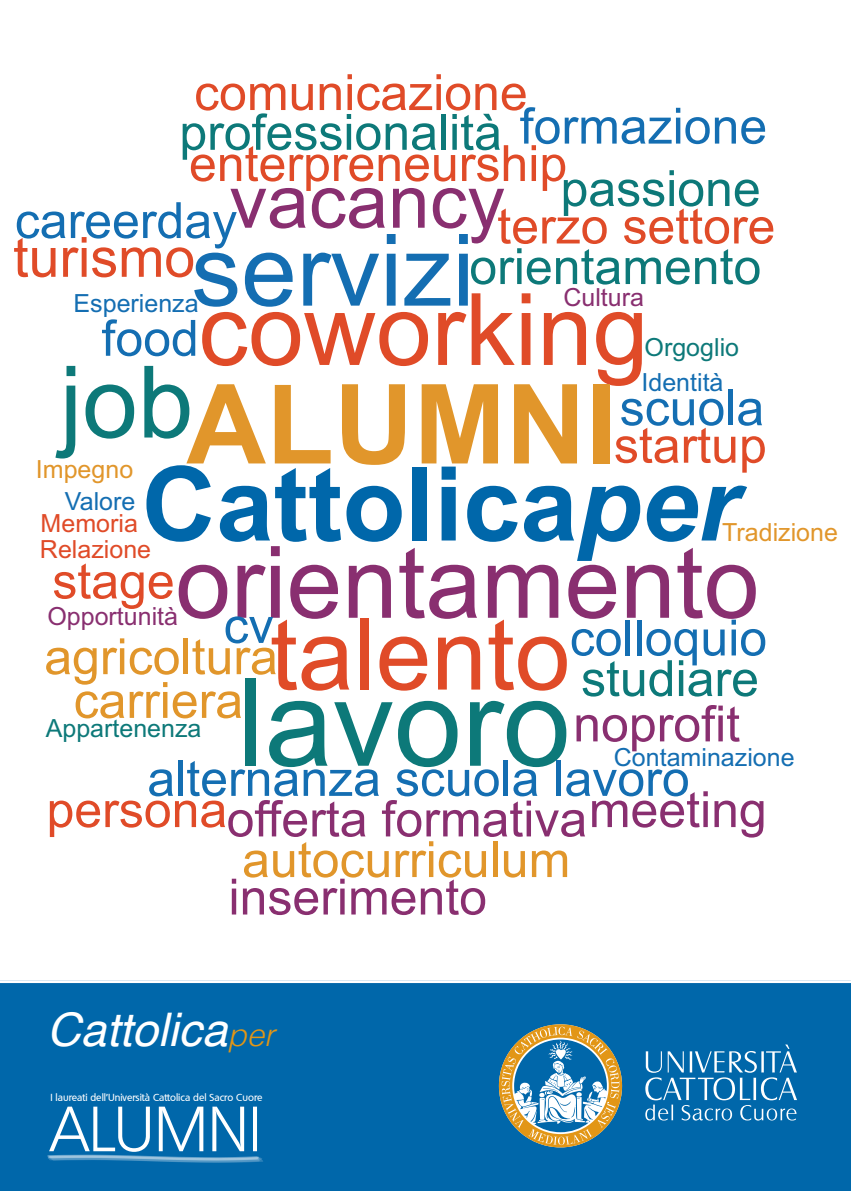
<style>
.page{position:relative;width:851px;height:1191px;background:#fff}
.page>*{position:absolute;margin:0;border:0;box-sizing:border-box;transform-origin:0 0}
.t1{font:122.4px "Arial";color:#0d7979}
.t2{font:700 110.6px "Arial";color:#e1962b}
.t3{font:700 103.2px "Arial";color:#0067aa}
.t4{font:100px "Arial";color:#e04b28}
.t5{font:100px "Arial";color:#892f70}
.t6{font:100px "Arial";color:#146eb2}
.t7{font:100px "Arial";color:#0d7979}
.t8{font:75px "Arial";color:#892f70}
.t9{font:55.4px "Arial";color:#e04b28}
.t10{font:50px "Arial";color:#146eb2}
.t11{font:50px "Arial";color:#e04b28}
.t12{font:50px "Arial";color:#0d7979}
.t13{font:50px "Arial";color:#892f70}
.t14{font:50px "Arial";color:#e1962b}
.t15{font:italic 46.4px "Helvetica";color:#fff}
.t16{font:25px "Arial";color:#146eb2}
.t17{font:25px "Arial";color:#0d7979}
.t18{font:25px "Arial";color:#892f70}
.t19{font:25px "Arial";color:#e1962b}
.t20{font:25px "Arial";color:#e04b28}
.t21{font:500 10px "Quebec";color:#fff}
.s1{font-style:italic}
.s2{font-weight:300;font-size:31.4px;color:#e29616}
</style>
<div class="page">
<div style="left:0;top:980px;width:850px;height:211px;background:#0067aa"></div>
<svg style="left:499px;top:1024px;width:123px;height:123px"></svg>
<svg style="left:645px;top:1044px;width:152px;height:76px"></svg>
<hr style="left:0;top:980px;width:850px;height:3px;background:#fff">
<svg style="left:47px;top:1106px;width:216px;height:56px"></svg>
<p class="t11" style="left:194px;top:60px;width:335px">comunicazione</p>
<p class="t10" style="left:519px;top:93px;width:249px">formazione</p>
<p class="t12" style="left:179px;top:99px;width:324px">professionalità</p>
<p class="t11" style="left:189px;top:131px;width:379px">enterpreneurship</p>
<p class="t12" style="left:560px;top:156px;width:202px">passione</p>
<p class="t8" style="left:229px;top:152px;width:277px">vacancy</p>
<p class="t10" style="left:15px;top:188px;width:224px">careerday</p>
<p class="t11" style="left:497px;top:193px;width:279px">terzo settore</p>
<p class="t6" style="left:191px;top:205px;width:285px">servizi</p>
<p class="t9" style="left:13px;top:221px;width:183px">turismo</p>
<p class="t12" style="left:469px;top:234px;width:293px">orientamento</p>
<p class="t18" style="left:563px;top:280px;width:82px">Cultura</p>
<p class="t4" style="left:198px;top:264px;width:452px">coworking</p>
<p class="t16" style="left:74px;top:287px;width:127px">Esperienza</p>
<p class="t10" style="left:101px;top:305px;width:99px">food</p>
<p class="t17" style="left:644px;top:331px;width:96px">Orgoglio</p>
<p class="t7" style="left:60px;top:337px;width:135px">job</p>
<p class="t16" style="left:641px;top:366px;width:83px">Identità</p>
<p class="t2" style="left:186px;top:351px;width:431px">ALUMNI</p>
<p class="t10" style="left:619px;top:375px;width:146px">scuola</p>
<p class="t11" style="left:613px;top:412px;width:154px">startup</p>
<p class="t19" style="left:36px;top:452px;width:99px">Impegno</p>
<p class="t3" style="left:142px;top:435px;width:598px">Cattolica<span class="s1">per</span></p>
<p class="t16" style="left:65px;top:484px;width:72px">Valore</p>
<p class="t20" style="left:41px;top:507px;width:99px">Memoria</p>
<p class="t19" style="left:722px;top:515px;width:117px">Tradizione</p>
<p class="t20" style="left:40px;top:533px;width:113px">Relazione</p>
<p class="t5" style="left:175px;top:517px;width:585px">orientamento</p>
<p class="t11" style="left:52px;top:548px;width:124px">stage</p>
<p class="t18" style="left:47px;top:600px;width:132px">Opportunità</p>
<p class="t10" style="left:223px;top:592px;width:51px">cv</p>
<p class="t4" style="left:270px;top:589px;width:302px">talento</p>
<p class="t10" style="left:569px;top:605px;width:199px">colloquio</p>
<p class="t14" style="left:44px;top:624px;width:235px">agricoltura</p>
<p class="t12" style="left:581px;top:645px;width:179px">studiare</p>
<p class="t1" style="left:237px;top:642px;width:335px">lavoro</p>
<p class="t14" style="left:74px;top:667px;width:171px">carriera</p>
<p class="t13" style="left:573px;top:691px;width:168px">noprofit</p>
<p class="t17" style="left:46px;top:711px;width:157px">Appartenenza</p>
<p class="t16" style="left:613px;top:740px;width:182px">Contaminazione</p>
<p class="t10" style="left:147px;top:745px;width:543px">alternanza scuola lavoro</p>
<p class="t11" style="left:47px;top:776px;width:182px">persona</p>
<p class="t13" style="left:588px;top:776px;width:179px">meeting</p>
<p class="t13" style="left:226px;top:786px;width:362px">offerta formativa</p>
<p class="t14" style="left:242px;top:826px;width:329px">autocurriculum</p>
<p class="t13" style="left:228px;top:864px;width:260px">inserimento</p>
<p class="t15" style="left:47px;top:993px;width:229px">Cattolica<span class="s2">per</span></p>
<p class="t21" style="left:50px;top:1091px;width:214px">I laureati dell’Università Cattolica del Sacro Cuore</p>
</div>
